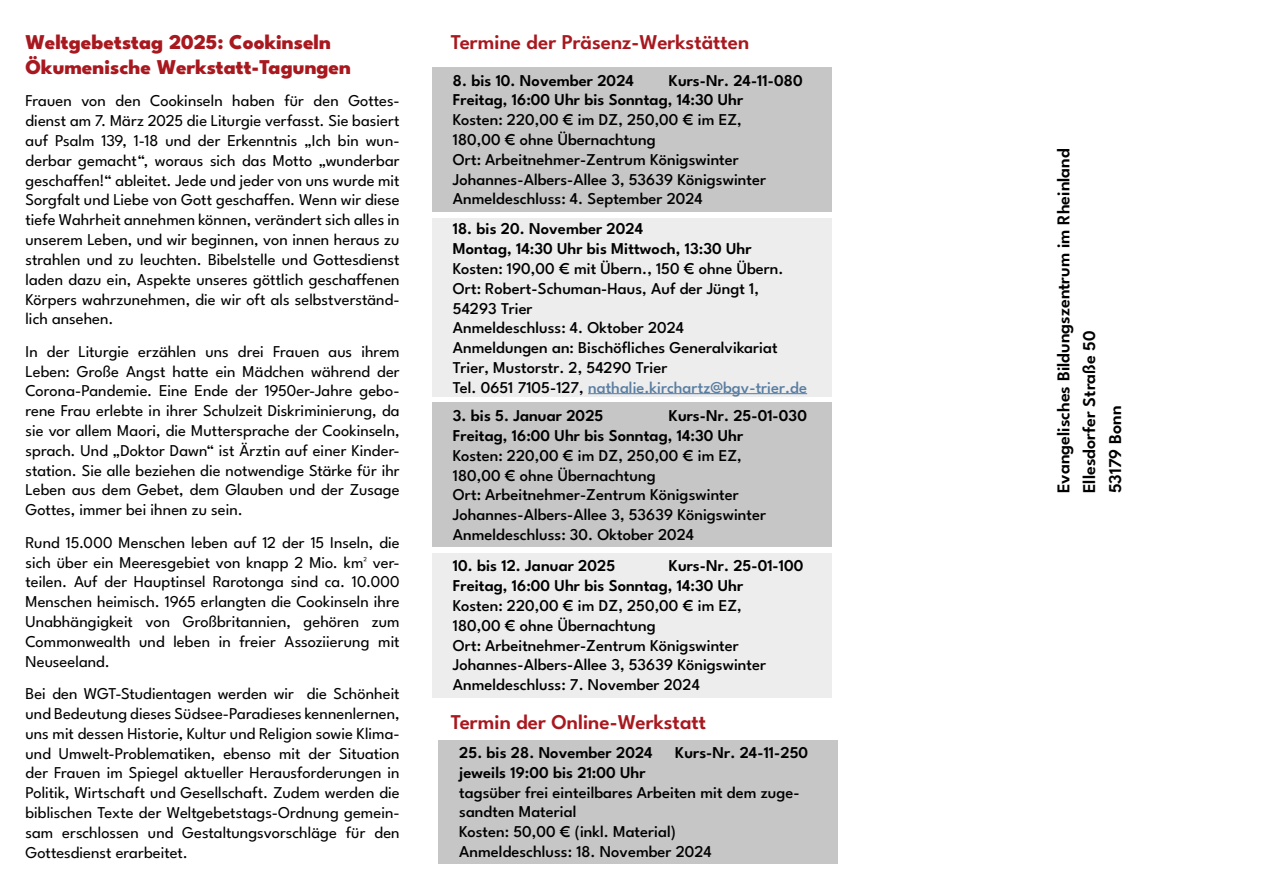
<style>
.page{position:relative;width:1263px;height:893px;background:#fff}
.page>*{position:absolute;margin:0;border:0;box-sizing:border-box;transform-origin:0 0}
.t1{font:800 21px/25.2px "League Spartan";color:#a8181f}
.t2{font:600 21px "League Spartan";color:#a8181f}
.t3{font:600 18px/25.8px "League Spartan";color:#000}
.t4{font:16.5px/19.8px "League Spartan";color:#000;text-align:justify}
.t5{font:500 16.5px/19.8px "League Spartan";color:#000}
.t6{font:600 16.5px/19.8px "League Spartan";color:#000}
.s1{color:#597da1}
</style>
<div class="page">
<div style="left:432px;top:67px;width:399px;height:145px;background:#c6c6c6"></div>
<div style="left:432px;top:219px;width:399px;height:178px;background:#ededed"></div>
<hr style="left:588px;top:393px;width:219px;height:1px;background:#597da1">
<div style="left:432px;top:403px;width:399px;height:144px;background:#c6c6c6"></div>
<div style="left:432px;top:553px;width:399px;height:144px;background:#ededed"></div>
<div style="left:438px;top:740px;width:400px;height:123px;background:#c6c6c6"></div>
<p class="t1" style="left:26px;top:27px;width:327px">Weltgebetstag 2025: Cookinseln<br>Ökumenische Werkstatt-Tagungen</p>
<p class="t4" style="left:26px;top:90px;width:376px">Frauen von den Cookinseln haben für den Gottes&shy;dienst am 7. März 2025 die Liturgie verfasst. Sie basiert auf Psalm 139, 1-18 und der Erkenntnis „Ich bin wun&shy;derbar gemacht“, woraus sich das Motto „wunderbar geschaffen!“ ableitet. Jede und jeder von uns wurde mit Sorgfalt und Liebe von Gott geschaffen. Wenn wir diese tiefe Wahrheit annehmen können, verändert sich alles in unserem Leben, und wir beginnen, von innen heraus zu strahlen und zu leuchten. Bibelstelle und Gottesdienst laden dazu ein, Aspekte unseres göttlich geschaffenen Körpers wahrzunehmen, die wir oft als selbstverständ&shy;lich ansehen.</p>
<p class="t4" style="left:26px;top:340px;width:376px">In der Liturgie erzählen uns drei Frauen aus ihrem Leben: Große Angst hatte ein Mädchen während der Corona-Pandemie. Eine Ende der 1950er-Jahre gebo&shy;rene Frau erlebte in ihrer Schulzeit Diskriminierung, da sie vor allem Maori, die Muttersprache der Cookinseln, sprach. Und „Doktor Dawn“ ist Ärztin auf einer Kinder&shy;station. Sie alle beziehen die notwendige Stärke für ihr Leben aus dem Gebet, dem Glauben und der Zusage Gottes, immer bei ihnen zu sein.</p>
<p class="t4" style="left:26px;top:531px;width:376px">Rund 15.000 Menschen leben auf 12 der 15 Inseln, die sich über ein Meeresgebiet von knapp 2 Mio. km² ver&shy;teilen. Auf der Hauptinsel Rarotonga sind ca. 10.000<br>Menschen heimisch. 1965 erlangten die Cookinseln ihre Unabhängigkeit von Großbritannien, gehören zum Commonwealth und leben in freier Assoziierung mit Neuseeland.</p>
<p class="t4" style="left:26px;top:682px;width:376px">Bei den WGT-Studientagen werden wir die Schönheit und Bedeutung dieses Südsee-Paradieses kennenlernen, uns mit dessen Historie, Kultur und Religion sowie Klima&shy;und Umwelt-Problematiken, ebenso mit der Situation der Frauen im Spiegel aktueller Herausforderungen in Politik, Wirtschaft und Gesellschaft. Zudem werden die biblischen Texte der Weltgebetstags-Ordnung gemein&shy;sam erschlossen und Gestaltungsvorschläge für den Gottesdienst erarbeitet.</p>
<p class="t2" style="left:451px;top:25px;width:300px">Termine der Präsenz-Werkstätten</p>
<p class="t6" style="left:453px;top:69px;width:183px">8. bis 10. November 2024</p>
<p class="t6" style="left:453px;top:69px;width:351px;text-indent:216px">Kurs-Nr. 24-11-080<br>Freitag, 16:00 Uhr bis Sonntag, 14:30 Uhr</p>
<p class="t5" style="left:453px;top:108px;width:315px">Kosten: 220,00 € im DZ, 250,00 € im EZ, 180,00 € ohne Übernachtung<br>Ort: Arbeitnehmer-Zentrum Königswinter Johannes-Albers-Allee 3, 53639 Königswinter Anmeldeschluss: 4. September 2024</p>
<p class="t6" style="left:453px;top:218px;width:300px">18. bis 20. November 2024<br>Montag, 14:30 Uhr bis Mittwoch, 13:30 Uhr</p>
<p class="t5" style="left:453px;top:257px;width:356px">Kosten: 190,00 € mit Übern., 150 € ohne Übern.<br>Ort: Robert-Schuman-Haus, Auf der Jüngt 1, 54293 Trier<br>Anmeldeschluss: 4. Oktober 2024<br>Anmeldungen an: Bischöfliches Generalvikariat Trier, Mustorstr. 2, 54290 Trier<br>Tel. 0651 7105-127, <span class="s1">nathalie.kirchartz@bgv-trier.de</span></p>
<p class="t6" style="left:453px;top:404px;width:152px">3. bis 5. Januar 2025</p>
<p class="t6" style="left:453px;top:404px;width:356px;text-indent:216px">Kurs-Nr. 25-01-030<br>Freitag, 16:00 Uhr bis Sonntag, 14:30 Uhr</p>
<p class="t5" style="left:453px;top:444px;width:315px">Kosten: 220,00 € im DZ, 250,00 € im EZ, 180,00 € ohne Übernachtung<br>Ort: Arbeitnehmer-Zentrum Königswinter Johannes-Albers-Allee 3, 53639 Königswinter Anmeldeschluss: 30. Oktober 2024</p>
<p class="t6" style="left:453px;top:555px;width:164px">10. bis 12. Januar 2025</p>
<p class="t6" style="left:453px;top:555px;width:352px;text-indent:216px">Kurs-Nr. 25-01-100<br>Freitag, 16:00 Uhr bis Sonntag, 14:30 Uhr</p>
<p class="t5" style="left:453px;top:594px;width:315px">Kosten: 220,00 € im DZ, 250,00 € im EZ, 180,00 € ohne Übernachtung<br>Ort: Arbeitnehmer-Zentrum Königswinter Johannes-Albers-Allee 3, 53639 Königswinter Anmeldeschluss: 7. November 2024</p>
<p class="t2" style="left:451px;top:706px;width:257px">Termin der Online-Werkstatt</p>
<p class="t6" style="left:459px;top:741px;width:195px">25. bis 28. November 2024</p>
<p class="t6" style="left:675px;top:741px;width:134px">Kurs-Nr. 24-11-250</p>
<p class="t6" style="left:459px;top:761px;width:188px">jeweils 19:00 bis 21:00 Uhr</p>
<p class="t5" style="left:459px;top:781px;width:342px">tagsüber frei einteilbares Arbeiten mit dem zuge&shy;sandten Material<br>Kosten: 50,00 € (inkl. Material)<br>Anmeldeschluss: 18. November 2024</p>
<p class="t3" style="left:1049px;top:493px;width:346px;rotate:-90deg">Evangelisches Bildungszentrum im Rheinland<br>Ellesdorfer Straße 50<br>53179 Bonn</p>
</div>
